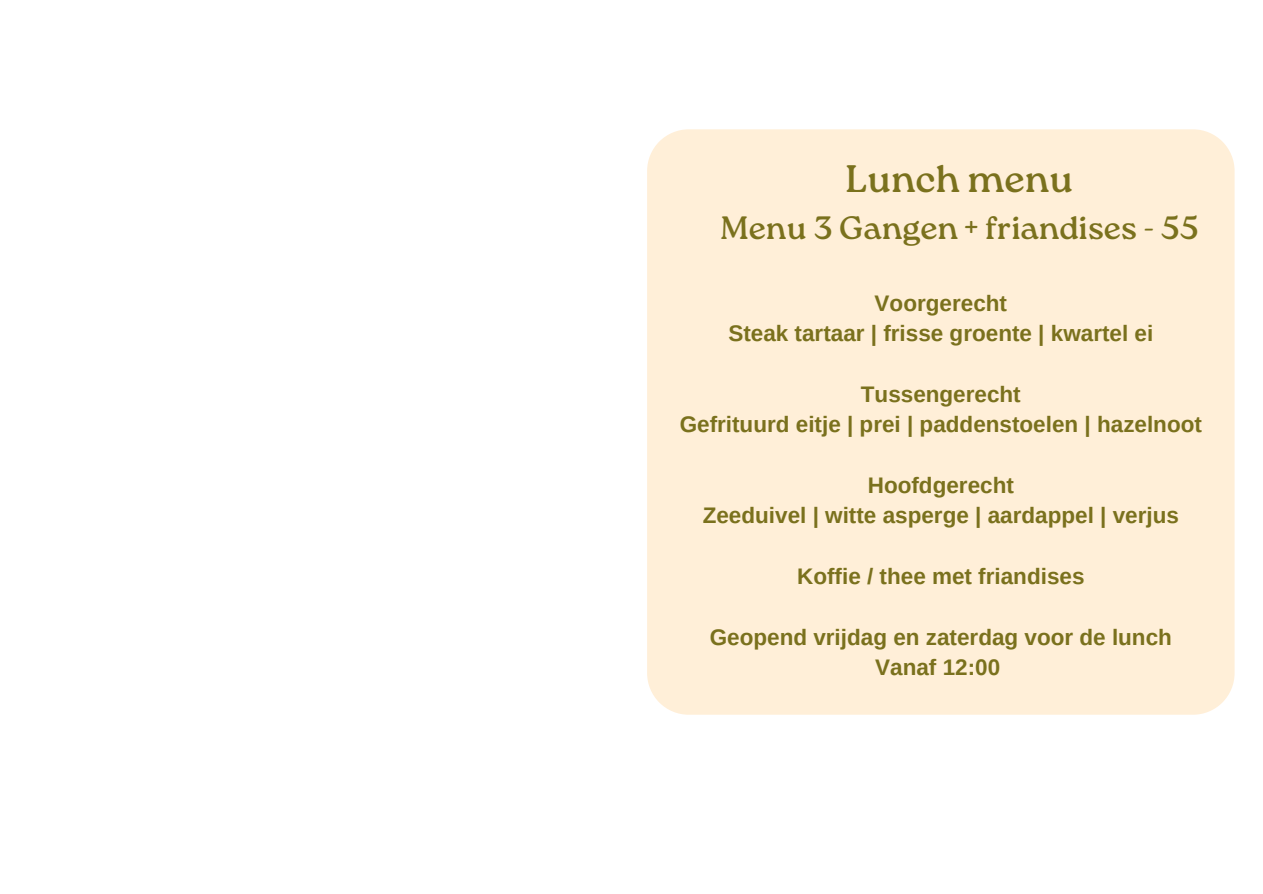
<style>
.page{position:relative;width:1263px;height:894px;background:#fff}
.page>*{position:absolute;margin:0;border:0;box-sizing:border-box;transform-origin:0 0}
.t1{font:38.25px "Roca One";color:#7a711d}
.t2{font:32.25px "Roca One";color:#7a711d}
.t3{font:700 22.5px "Arimo";color:#7a711d}
</style>
<div class="page">
<div style="left:647px;top:129px;width:587px;height:585px;background:#ffefd8"></div>
<h1 class="t1" style="left:845px;top:156px;width:229px">Lunch menu</h1>
<h1 class="t2" style="left:720px;top:209px;width:480px">Menu 3 Gangen + friandises - 55</h1>
<p class="t3" style="left:875px;top:290px;width:134px">Voorgerecht</p>
<p class="t3" style="left:728px;top:320px;width:426px">Steak tartaar | frisse groente | kwartel ei</p>
<p class="t3" style="left:861px;top:381px;width:161px">Tussengerecht</p>
<p class="t3" style="left:680px;top:411px;width:524px">Gefrituurd eitje | prei | paddenstoelen | hazelnoot</p>
<p class="t3" style="left:868px;top:472px;width:148px">Hoofdgerecht</p>
<p class="t3" style="left:703px;top:503px;width:478px">Zeeduivel | witte asperge | aardappel | verjus</p>
<p class="t3" style="left:797px;top:563px;width:289px">Koffie / thee met friandises</p>
<p class="t3" style="left:710px;top:624px;width:464px">Geopend vrijdag en zaterdag voor de lunch</p>
<p class="t3" style="left:875px;top:654px;width:126px">Vanaf 12:00</p>
</div>
